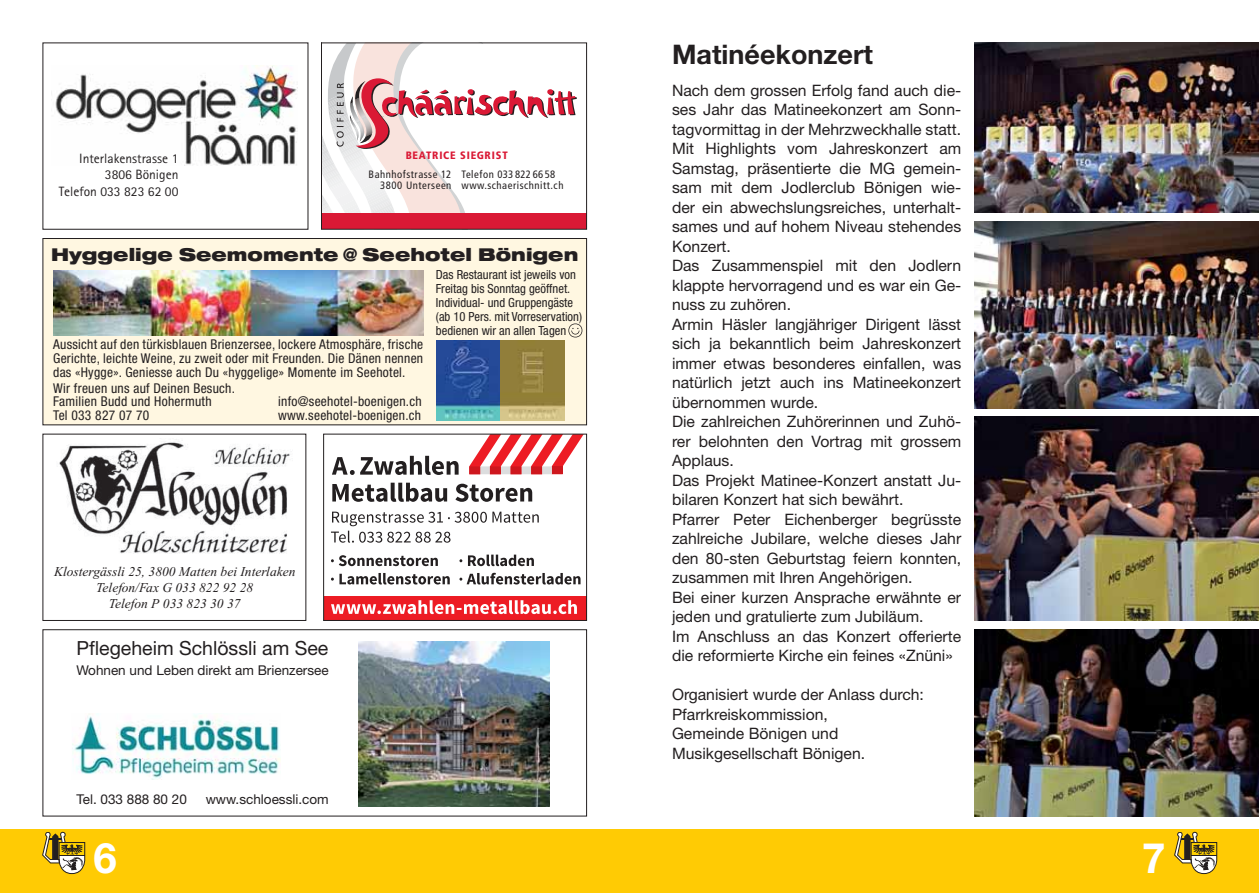
<style>
.page{position:relative;width:1259px;height:893px;background:#fff}
.page>*{position:absolute;margin:0;border:0;box-sizing:border-box;transform-origin:0 0}
.t1{font:700 42px "Helvetica Neue";color:#fff}
.t2{font:700 27px "Helvetica Neue";color:#231f20}
.t3{font:19.5px "Helvetica Neue";color:#231f20}
.t4{font:900 expanded 17.7px "Helvetica Neue";color:#231f20}
.t5{font:15.75px/19.5px "Helvetica Neue";color:#231f20}
.t6{font:condensed 13.5px/13.8px "Helvetica Neue";letter-spacing:.02em;color:#231f20;text-align:justify}
.t7{font:italic 13.5px/15.8px "Times New Roman";color:#231f20;text-align:center}
.t8{font:13.5px "Helvetica Neue";color:#231f20}
.t9{font:13.5px/16.5px "Rotis Sans Serif";color:#231f20;text-align:right}
.t10{font:condensed 12.6px/14px "Helvetica Neue";color:#231f20}
.t11{font:condensed 10.65px/11.9px "Frutiger";letter-spacing:.05em;color:#231f20}
.t12{font:900 condensed 10.65px "Frutiger";letter-spacing:.08em;color:#da1935}
</style>
<div class="page">
<div style="left:629px;top:829px;width:630px;height:64px;background:#ffcb04"></div>
<svg style="left:1174px;top:832px;width:43px;height:42px"></svg>
<div style="left:0;top:829px;width:629px;height:64px;background:#ffcb04"></div>
<svg style="left:43px;top:832px;width:42px;height:42px"></svg>
<img style="left:358px;top:642px;width:192px;height:164px">
<div style="left:43px;top:629px;width:544px;height:187px;border:1px solid #231f20"></div>
<svg style="left:42px;top:42px;width:545px;height:188px"></svg>
<img style="left:51px;top:65px;width:247px;height:101px">
<img style="left:59px;top:439px;width:231px;height:115px">
<img style="left:72px;top:713px;width:209px;height:67px">
<svg style="left:325px;top:436px;width:260px;height:183px"></svg>
<svg style="left:331px;top:600px;width:246px;height:14px"></svg>
<svg style="left:331px;top:512px;width:208px;height:31px"></svg>
<svg style="left:332px;top:483px;width:200px;height:19px"></svg>
<svg style="left:332px;top:456px;width:126px;height:19px"></svg>
<div style="left:323px;top:434px;width:264px;height:187px;border:1px solid #231f20"></div>
<div style="left:43px;top:238px;width:543px;height:187px;background:#fff7e1"></div>
<div style="left:43px;top:238px;width:544px;height:187px;border:1px solid #231f20"></div>
<img style="left:436px;top:341px;width:129px;height:80px">
<img style="left:53px;top:270px;width:370px;height:65px">
<svg style="left:568px;top:323px;width:14px;height:14px"></svg>
<img style="left:974px;top:43px;width:285px;height:170px">
<img style="left:974px;top:221px;width:285px;height:187px">
<img style="left:974px;top:417px;width:285px;height:204px">
<img style="left:974px;top:629px;width:285px;height:187px">
<p class="t9" style="left:59px;top:151px;width:121px">Interlakenstrasse 1<br>3806 Bönigen<br>Telefon 033 823 62 00</p>
<p class="t12" style="left:406px;top:151px;width:103px">BEATRICE SIEGRIST</p>
<p class="t11" style="left:380px;top:169px;width:185px;text-indent:-12px">Bahnhofstrasse 12 Telefon 033 822 66 58<br>3800 Unterseen www.schaerischnitt.ch</p>
<p class="t4" style="left:51px;top:248px;width:529px">Hyggelige Seemomente @ Seehotel Bönigen</p>
<p class="t10" style="left:436px;top:269px;width:148px">Das Restaurant ist jeweils von<br>Freitag bis Sonntag geöffnet.<br>Individual- und Gruppengäste (ab 10 Pers. mit Vorreservation) bedienen wir an allen Tagen</p>
<p class="t6" style="left:53px;top:339px;width:371px">Aussicht auf den türkisblauen Brienzersee, lockere Atmosphäre, frische Gerichte, leichte Weine, zu zweit oder mit Freunden. Die Dänen nennen das «Hygge». Geniesse auch Du «hyggelige» Momente im Seehotel.</p>
<p class="t6" style="left:53px;top:382px;width:183px">Wir freuen uns auf Deinen Besuch.<br>Familien Budd und Hohermuth</p>
<p class="t6" style="left:278px;top:396px;width:145px">info@seehotel-boenigen.ch</p>
<p class="t6" style="left:53px;top:409px;width:98px">Tel 033 827 07 70</p>
<p class="t6" style="left:278px;top:409px;width:144px">www.seehotel-boenigen.ch</p>
<p class="t7" style="left:54px;top:565px;width:243px">Klostergässli 25, 3800 Matten bei Interlaken<br>Telefon/Fax G 033 822 92 28<br>Telefon P 033 823 30 37</p>
<p class="t3" style="left:77px;top:641px;width:253px">Pflegeheim Schlössli am See</p>
<p class="t8" style="left:77px;top:665px;width:254px">Wohnen und Leben direkt am Brienzersee</p>
<p class="t8" style="left:77px;top:794px;width:112px">Tel. 033 888 80 20</p>
<p class="t8" style="left:206px;top:794px;width:124px">www.schloessli.com</p>
<h2 class="t2" style="left:672px;top:44px;width:202px">Matinéekonzert</h2>
<p class="t5" style="left:672px;top:82px;width:291px">Nach dem grossen Erfolg fand auch die&shy;ses Jahr das Matineekonzert am Sonn&shy;tagvormittag in der Mehrzweckhalle statt.<br>Mit Highlights vom Jahreskonzert am Samstag, präsentierte die MG gemein&shy;sam mit dem Jodlerclub Bönigen wie&shy;der ein abwechslungsreiches, unterhalt&shy;sames und auf hohem Niveau stehendes Konzert.<br>Das Zusammenspiel mit den Jodlern klappte hervorragend und es war ein Ge&shy;nuss zu zuhören.<br>Armin Häsler langjähriger Dirigent lässt sich ja bekanntlich beim Jahreskonzert immer etwas besonderes einfallen, was natürlich jetzt auch ins Matineekonzert übernommen wurde.<br>Die zahlreichen Zuhörerinnen und Zuhö&shy;rer belohnten den Vortrag mit grossem Applaus.<br>Das Projekt Matinee-Konzert anstatt Ju&shy;bilaren Konzert hat sich bewährt.<br>Pfarrer Peter Eichenberger begrüsste zahlreiche Jubilare, welche dieses Jahr den 80-sten Geburtstag feiern konnten, zusammen mit Ihren Angehörigen.<br>Bei einer kurzen Ansprache erwähnte er jeden und gratulierte zum Jubiläum.<br>Im Anschluss an das Konzert offerierte die reformierte Kirche ein feines «Znüni»</p>
<p class="t5" style="left:672px;top:687px;width:253px">Organisiert wurde der Anlass durch:<br>Pfarrkreiskommission,<br>Gemeinde Bönigen und<br>Musikgesellschaft Bönigen.</p>
<h1 class="t1" style="left:94px;top:843px;width:25px">6</h1>
<h1 class="t1" style="left:1142px;top:843px;width:25px">7</h1>
</div>
